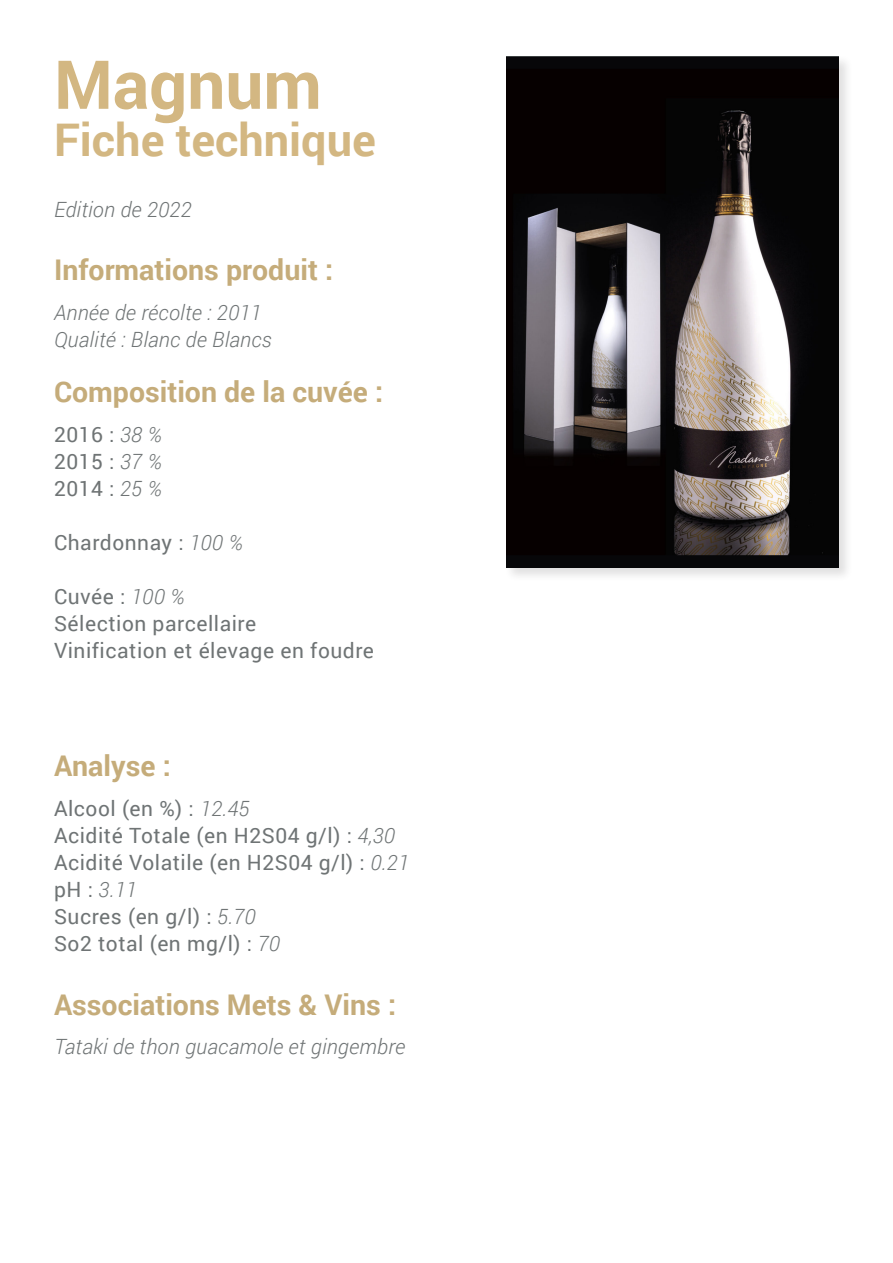
<style>
.page{position:relative;width:893px;height:1263px;background:#fff}
.page>*{position:absolute;margin:0;border:0;box-sizing:border-box;transform-origin:0 0}
.t1{font:700 67.5px "Roboto";color:#d3b782}
.t2{font:700 45px "Roboto";color:#d3b782}
.Titre{font:700 28.5px "Roboto";color:#c5ac7a}
.Texte{font:21px "Roboto";letter-spacing:.025em;color:#6f7475}
.Texte-2{font:italic 300 21px "Roboto";letter-spacing:.01em;color:#6f7475}
.Paragraphe{font:italic 300 21px "Roboto";letter-spacing:.01em;color:#6f7475}
.s1{font-weight:300;font-style:italic}
.s2{font-weight:400;font-style:normal}
</style>
<div class="page">
<div style="left:504px;top:54px;width:349px;height:528px;background:#231f20;opacity:.14"></div>
<img style="left:506px;top:56px;width:333px;height:512px">
<h1 class="t1" style="left:54px;top:37px;width:269px">Magnum</h1>
<h1 class="t2" style="left:54px;top:108px;width:323px">Fiche technique</h1>
<p class="Texte-2" style="left:54px;top:195px;width:139px">Edition de 2022</p>
<p class="Titre" style="left:54px;top:250px;width:281px">Informations produit :</p>
<p class="Texte-2" style="left:54px;top:298px;width:209px">Année de récolte : 2011</p>
<p class="Texte-2" style="left:54px;top:325px;width:219px">Qualité : Blanc de Blancs</p>
<p class="Titre" style="left:54px;top:372px;width:331px">Composition de la cuvée :</p>
<p class="Texte" style="left:54px;top:420px;width:109px">2016 : <span class="s1">38 %</span></p>
<p class="Texte" style="left:54px;top:447px;width:109px">2015 : <span class="s1">37 %</span></p>
<p class="Texte" style="left:54px;top:474px;width:109px">2014 : <span class="s1">25 %</span></p>
<p class="Texte" style="left:54px;top:528px;width:190px">Chardonnay : <span class="s1">100 %</span></p>
<p class="Texte" style="left:54px;top:582px;width:132px">Cuvée : <span class="s1">100 %</span></p>
<p class="Texte" style="left:54px;top:609px;width:204px">Sélection parcellaire</p>
<p class="Texte" style="left:54px;top:636px;width:322px">Vinification et élevage en foudre</p>
<p class="Titre" style="left:54px;top:746px;width:118px">Analyse :</p>
<p class="Texte" style="left:54px;top:793px;width:197px">Alcool (en %) : <span class="s1">12.45</span></p>
<p class="Texte" style="left:54px;top:820px;width:343px">Acidité Totale (en H2S04 g/l) : <span class="s1">4,30</span></p>
<p class="Texte" style="left:54px;top:847px;width:356px">Acidité Volatile (en H2S04 g/l) : <span class="s1">0.21</span></p>
<p class="Texte-2" style="left:54px;top:875px;width:84px"><span class="s2">pH :</span> 3.11</p>
<p class="Texte" style="left:54px;top:901px;width:203px">Sucres (en g/l) : <span class="s1">5.70</span></p>
<p class="Texte" style="left:54px;top:928px;width:228px">So2 total (en mg/l) : <span class="s1">70</span></p>
<p class="Titre" style="left:54px;top:984px;width:344px">Associations Mets &amp; Vins :</p>
<p class="Paragraphe" style="left:54px;top:1032px;width:353px">Tataki de thon guacamole et gingembre</p>
</div>
